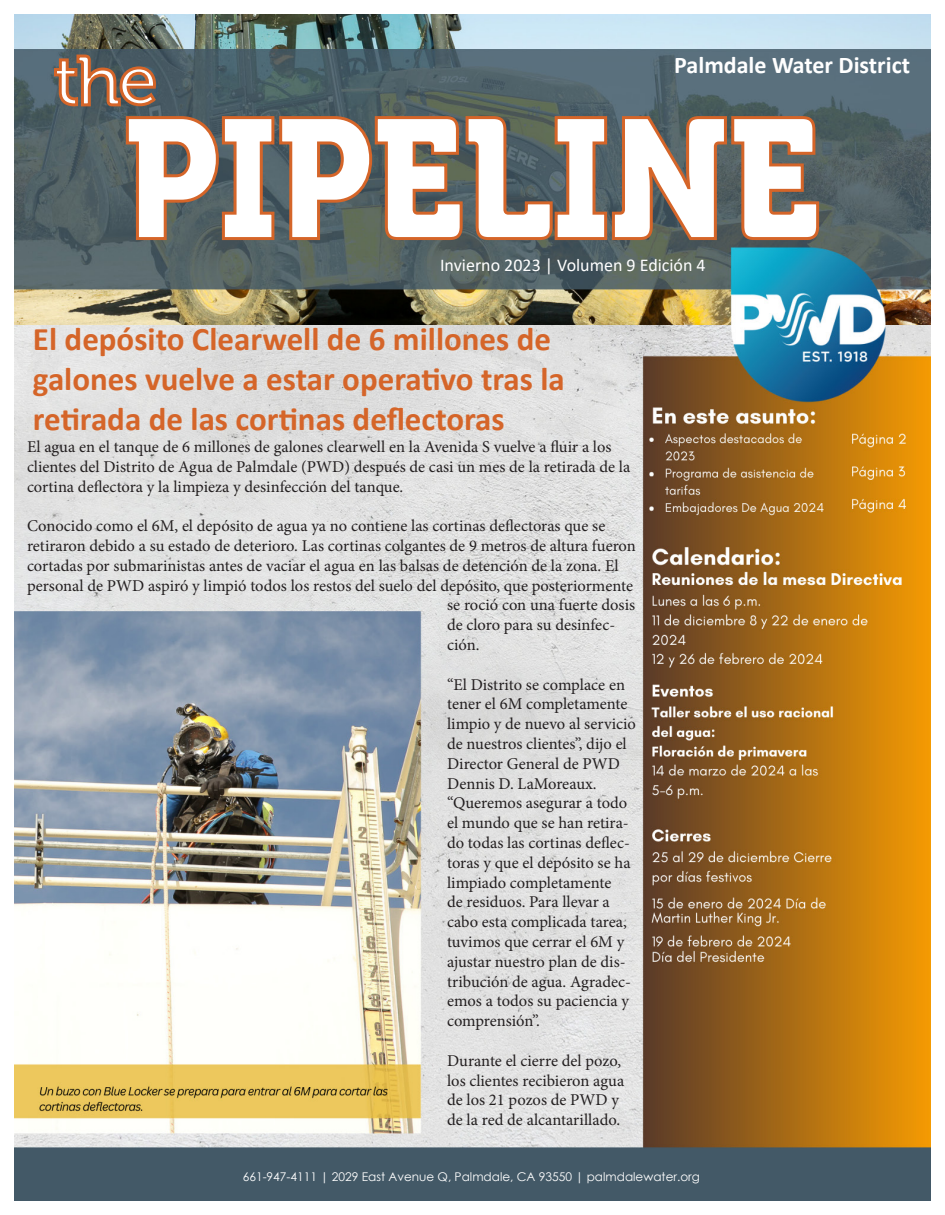
<style>
.page{position:relative;width:945px;height:1215px;background:#fff}
.page>*{position:absolute;margin:0;border:0;box-sizing:border-box;transform-origin:0 0}
.t1{font:700 33px/39.6px "Calibri";color:#d56529}
.t2{font:700 24px "Calibri";color:#fff}
.t3{font:18px "Calibri";color:#fff}
.t4{font:16.5px/19.8px "Minion Pro";color:#231f20}
.t5{font:12px "Century Gothic";color:#fff}
</style>
<div class="page">
<img style="left:14px;top:14px;width:917px;height:1187px">
<svg style="left:52px;top:53px;width:769px;height:189px"></svg>
<p class="t2" style="left:674px;top:48px;width:237px">Palmdale Water District</p>
<p class="t3" style="left:440px;top:253px;width:267px">Invierno 2023 | Volumen 9 Edición 4</p>
<p class="t1" style="left:33px;top:319px;width:534px">El depósito Clearwell de 6 millones de galones vuelve a estar operativo tras la retirada de las cortinas deflectoras</p>
<p class="t4" style="left:27px;top:437px;width:605px">El agua en el tanque de 6 millones de galones clearwell en la Avenida S vuelve a fluir a los clientes del Distrito de Agua de Palmdale (PWD) después de casi un mes de la retirada de la cortina deflectora y la limpieza y desinfección del tanque.</p>
<p class="t4" style="left:27px;top:516px;width:580px">Conocido como el 6M, el depósito de agua ya no contiene las cortinas deflectoras que se</p>
<p class="t4" style="left:27px;top:536px;width:610px">retiraron debido a su estado de deterioro. Las cortinas colgantes de 9 metros de altura fueron</p>
<p class="t4" style="left:27px;top:556px;width:593px">cortadas por submarinistas antes de vaciar el agua en las balsas de detención de la zona. El</p>
<p class="t4" style="left:27px;top:576px;width:608px">personal de PWD aspiró y limpió todos los restos del suelo del depósito, que posteriormente</p>
<p class="t4" style="left:447px;top:595px;width:190px">se roció con una fuerte dosis</p>
<p class="t4" style="left:447px;top:615px;width:170px">de cloro para su desinfec-</p>
<p class="t4" style="left:447px;top:635px;width:34px">ción.</p>
<p class="t4" style="left:447px;top:675px;width:190px">“El Distrito se complace en tener el 6M completamente limpio y de nuevo al servicio de nuestros clientes”, dijo el<br>Director General de PWD<br>Dennis D. LaMoreaux. “Queremos asegurar a todo el mundo que se han retira&shy;do todas las cortinas deflec&shy;toras y que el depósito se ha limpiado completamente<br>de residuos. Para llevar a cabo esta complicada tarea, tuvimos que cerrar el 6M y ajustar nuestro plan de dis&shy;tribución de agua. Agradec&shy;emos a todos su paciencia y comprensión”.</p>
<p class="t4" style="left:447px;top:1051px;width:179px">Durante el cierre del pozo, los clientes recibieron agua de los 21 pozos de PWD y de la red de alcantarillado.</p>
<p class="t5" style="left:243px;top:1169px;width:459px">661-947-4111 | 2029 East Avenue Q, Palmdale, CA 93550 | palmdalewater.org</p>
</div>
